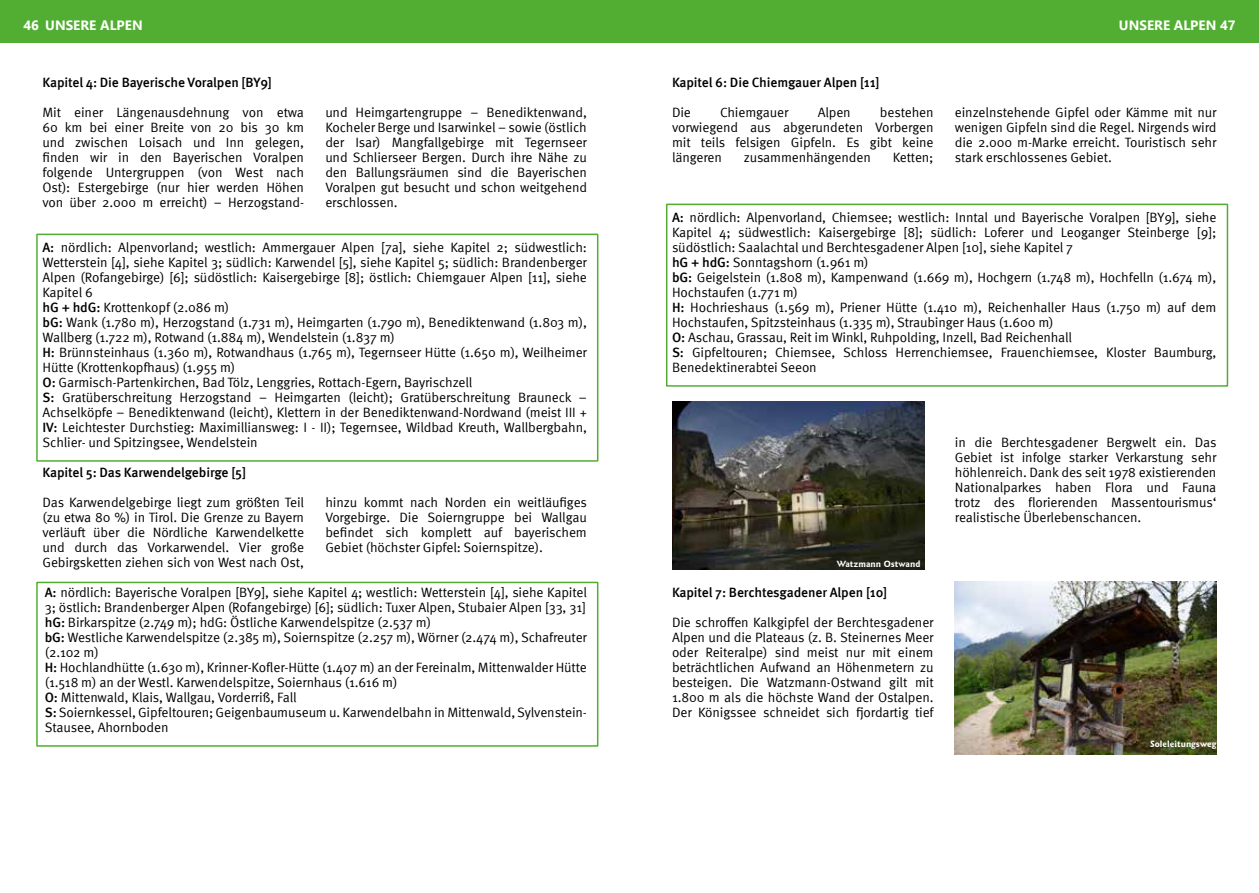
<style>
.page{position:relative;width:1259px;height:893px;background:#fff}
.page>*{position:absolute;margin:0;border:0;box-sizing:border-box;transform-origin:0 0}
.ABF_Text{font:13.5px/15px "Meta Pro";letter-spacing:-.01em;color:#000;text-align:justify}
.ABF_Text-2{font:500 13.5px "Meta Pro";letter-spacing:-.01em;color:#000}
.ABF_Seite_header_lin{font:700 13.5px "Ebrima";color:#fff}
.ABF_Bild{font:700 9px "Goudy Sans IT Cby BT";color:#fff}
.s1{font-weight:500}
</style>
<div class="page">
<div style="left:0;top:0;width:629px;height:43px;background:#52ae32"></div>
<div style="left:629px;top:0;width:630px;height:43px;background:#52ae32"></div>
<div style="left:36px;top:234px;width:562px;height:228px;border:2px solid #52ae32"></div>
<div style="left:36px;top:582px;width:562px;height:165px;border:2px solid #52ae32"></div>
<div style="left:666px;top:204px;width:562px;height:183px;border:2px solid #52ae32"></div>
<img style="left:672px;top:402px;width:252px;height:168px">
<img style="left:955px;top:582px;width:261px;height:173px">
<p class="ABF_Seite_header_lin" style="left:23px;top:14px;width:121px">46 UNSERE ALPEN</p>
<p class="ABF_Seite_header_lin" style="left:1119px;top:14px;width:118px">UNSERE ALPEN 47</p>
<p class="ABF_Text-2" style="left:43px;top:72px;width:231px">Kapitel 4: Die Bayerische Voralpen [BY9]</p>
<p class="ABF_Text" style="left:43px;top:104px;width:263px">Mit einer Längenausdehnung von etwa 60 km bei einer Breite von 20 bis 30 km und zwischen Loisach und Inn gelegen, finden wir in den Bayerischen Voralpen folgende Untergruppen (von West nach Ost): Estergebirge (nur hier werden Höhen von über 2.000 m erreicht) – Herzogstand-</p>
<p class="ABF_Text" style="left:325px;top:104px;width:263px">und Heimgartengruppe – Benediktenwand, Kocheler Berge und Isarwinkel – sowie (östlich der Isar) Mangfallgebirge mit Tegernseer und Schlierseer Bergen. Durch ihre Nähe zu den Ballungsräumen sind die Bayerischen Voralpen gut besucht und schon weitgehend erschlossen.</p>
<p class="ABF_Text" style="left:43px;top:239px;width:546px"><span class="s1">A:</span> nördlich: Alpenvorland; westlich: Ammergauer Alpen [7a], siehe Kapitel 2; südwestlich:<br>Wetterstein [4], siehe Kapitel 3; südlich: Karwendel [5], siehe Kapitel 5; südlich: Brandenberger Alpen (Rofangebirge) [6]; südöstlich: Kaisergebirge [8]; östlich: Chiemgauer Alpen [11], siehe Kapitel 6</p>
<p class="ABF_Text" style="left:43px;top:299px;width:188px"><span class="s1">hG + hdG:</span> Krottenkopf (2.086 m)</p>
<p class="ABF_Text" style="left:43px;top:314px;width:546px"><span class="s1">bG:</span> Wank (1.780 m), Herzogstand (1.731 m), Heimgarten (1.790 m), Benediktenwand (1.803 m),<br>Wallberg (1.722 m), Rotwand (1.884 m), Wendelstein (1.837 m)</p>
<p class="ABF_Text" style="left:43px;top:344px;width:546px"><span class="s1">H:</span> Brünnsteinhaus (1.360 m), Rotwandhaus (1.765 m), Tegernseer Hütte (1.650 m), Weilheimer<br>Hütte (Krottenkopfhaus) (1.955 m)</p>
<p class="ABF_Text" style="left:43px;top:374px;width:431px"><span class="s1">O:</span> Garmisch-Partenkirchen, Bad Tölz, Lenggries, Rottach-Egern, Bayrischzell</p>
<p class="ABF_Text" style="left:43px;top:389px;width:546px"><span class="s1">S:</span> Gratüberschreitung Herzogstand – Heimgarten (leicht); Gratüberschreitung Brauneck – Achselköpfe – Benediktenwand (leicht), Klettern in der Benediktenwand-Nordwand (meist III + <span class="s1">IV:</span> Leichtester Durchstieg: Maximilliansweg: I - II); Tegernsee, Wildbad Kreuth, Wallbergbahn, Schlier- und Spitzingsee, Wendelstein</p>
<p class="ABF_Text-2" style="left:43px;top:462px;width:205px">Kapitel 5: Das Karwendelgebirge [5]</p>
<p class="ABF_Text" style="left:43px;top:494px;width:263px">Das Karwendelgebirge liegt zum größten Teil (zu etwa 80 %) in Tirol. Die Grenze zu Bayern verläuft über die Nördliche Karwendelkette und durch das Vorkarwendel. Vier große Gebirgsketten ziehen sich von West nach Ost,</p>
<p class="ABF_Text" style="left:325px;top:494px;width:263px">hinzu kommt nach Norden ein weitläufiges Vorgebirge. Die Soierngruppe bei Wallgau befindet sich komplett auf bayerischem Gebiet (höchster Gipfel: Soiernspitze).</p>
<p class="ABF_Text" style="left:45px;top:584px;width:544px"><span class="s1">A:</span> nördlich: Bayerische Voralpen [BY9], siehe Kapitel 4; westlich: Wetterstein [4], siehe Kapitel<br>3; östlich: Brandenberger Alpen (Rofangebirge) [6]; südlich: Tuxer Alpen, Stubaier Alpen [33, 31]</p>
<p class="ABF_Text" style="left:45px;top:614px;width:388px"><span class="s1">hG:</span> Birkarspitze (2.749 m); hdG: Östliche Karwendelspitze (2.537 m)</p>
<p class="ABF_Text" style="left:45px;top:629px;width:544px"><span class="s1">bG:</span> Westliche Karwendelspitze (2.385 m), Soiernspitze (2.257 m), Wörner (2.474 m), Schafreuter (2.102 m)</p>
<p class="ABF_Text" style="left:45px;top:659px;width:544px"><span class="s1">H:</span> Hochlandhütte (1.630 m), Krinner-Kofler-Hütte (1.407 m) an der Fereinalm, Mittenwalder Hütte (1.518 m) an der Westl. Karwendelspitze, Soiernhaus (1.616 m)</p>
<p class="ABF_Text" style="left:45px;top:689px;width:253px"><span class="s1">O:</span> Mittenwald, Klais, Wallgau, Vorderriß, Fall</p>
<p class="ABF_Text" style="left:45px;top:704px;width:544px"><span class="s1">S:</span> Soiernkessel, Gipfeltouren; Geigenbaumuseum u. Karwendelbahn in Mittenwald, Sylvenstein-<br>Stausee, Ahornboden</p>
<p class="ABF_Text-2" style="left:672px;top:72px;width:209px">Kapitel 6: Die Chiemgauer Alpen [11]</p>
<p class="ABF_Text" style="left:672px;top:104px;width:20px">Die</p>
<p class="ABF_Text" style="left:720px;top:104px;width:70px">Chiemgauer</p>
<p class="ABF_Text" style="left:817px;top:104px;width:35px">Alpen</p>
<p class="ABF_Text" style="left:672px;top:104px;width:263px;text-indent:208px">bestehen vorwiegend aus abgerundeten Vorbergen mit teils felsigen Gipfeln. Es gibt keine längeren</p>
<p class="ABF_Text" style="left:744px;top:149px;width:129px">zusammenhängenden</p>
<p class="ABF_Text" style="left:892px;top:149px;width:42px">Ketten;</p>
<p class="ABF_Text" style="left:955px;top:104px;width:263px">einzelnstehende Gipfel oder Kämme mit nur wenigen Gipfeln sind die Regel. Nirgends wird die 2.000 m-Marke erreicht. Touristisch sehr stark erschlossenes Gebiet.</p>
<p class="ABF_Text" style="left:672px;top:209px;width:546px"><span class="s1">A:</span> nördlich: Alpenvorland, Chiemsee; westlich: Inntal und Bayerische Voralpen [BY9], siehe Kapitel 4; südwestlich: Kaisergebirge [8]; südlich: Loferer und Leoganger Steinberge [9]; südöstlich: Saalachtal und Berchtesgadener Alpen [10], siehe Kapitel 7</p>
<p class="ABF_Text" style="left:672px;top:254px;width:198px"><span class="s1">hG + hdG:</span> Sonntagshorn (1.961 m)</p>
<p class="ABF_Text" style="left:672px;top:269px;width:546px"><span class="s1">bG:</span> Geigelstein (1.808 m), Kampenwand (1.669 m), Hochgern (1.748 m), Hochfelln (1.674 m),<br>Hochstaufen (1.771 m)</p>
<p class="ABF_Text" style="left:672px;top:299px;width:546px"><span class="s1">H:</span> Hochrieshaus (1.569 m), Priener Hütte (1.410 m), Reichenhaller Haus (1.750 m) auf dem<br>Hochstaufen, Spitzsteinhaus (1.335 m), Straubinger Haus (1.600 m)</p>
<p class="ABF_Text" style="left:672px;top:329px;width:402px"><span class="s1">O:</span> Aschau, Grassau, Reit im Winkl, Ruhpolding, Inzell, Bad Reichenhall</p>
<p class="ABF_Text" style="left:672px;top:344px;width:546px"><span class="s1">S:</span> Gipfeltouren; Chiemsee, Schloss Herrenchiemsee, Frauenchiemsee, Kloster Baumburg,<br>Benedektinerabtei Seeon</p>
<p class="ABF_Bild" style="left:837px;top:558px;width:85px">Watzmann Ostwand</p>
<p class="ABF_Text-2" style="left:672px;top:582px;width:217px">Kapitel 7: Berchtesgadener Alpen [10]</p>
<p class="ABF_Text" style="left:672px;top:614px;width:263px">Die schroffen Kalkgipfel der Berchtesgadener Alpen und die Plateaus (z. B. Steinernes Meer oder Reiteralpe) sind meist nur mit einem beträchtlichen Aufwand an Höhenmetern zu besteigen. Die Watzmann-Ostwand gilt mit 1.800 m als die höchste Wand der Ostalpen.<br>Der Königssee schneidet sich fjordartig tief</p>
<p class="ABF_Text" style="left:955px;top:434px;width:263px">in die Berchtesgadener Bergwelt ein. Das Gebiet ist infolge starker Verkarstung sehr höhlenreich. Dank des seit 1978 existierenden Nationalparkes haben Flora und Fauna trotz des florierenden Massentourismus‘ realistische Überlebenschancen.</p>
<p class="ABF_Bild" style="left:1150px;top:738px;width:68px">Soleleitungsweg</p>
</div>
